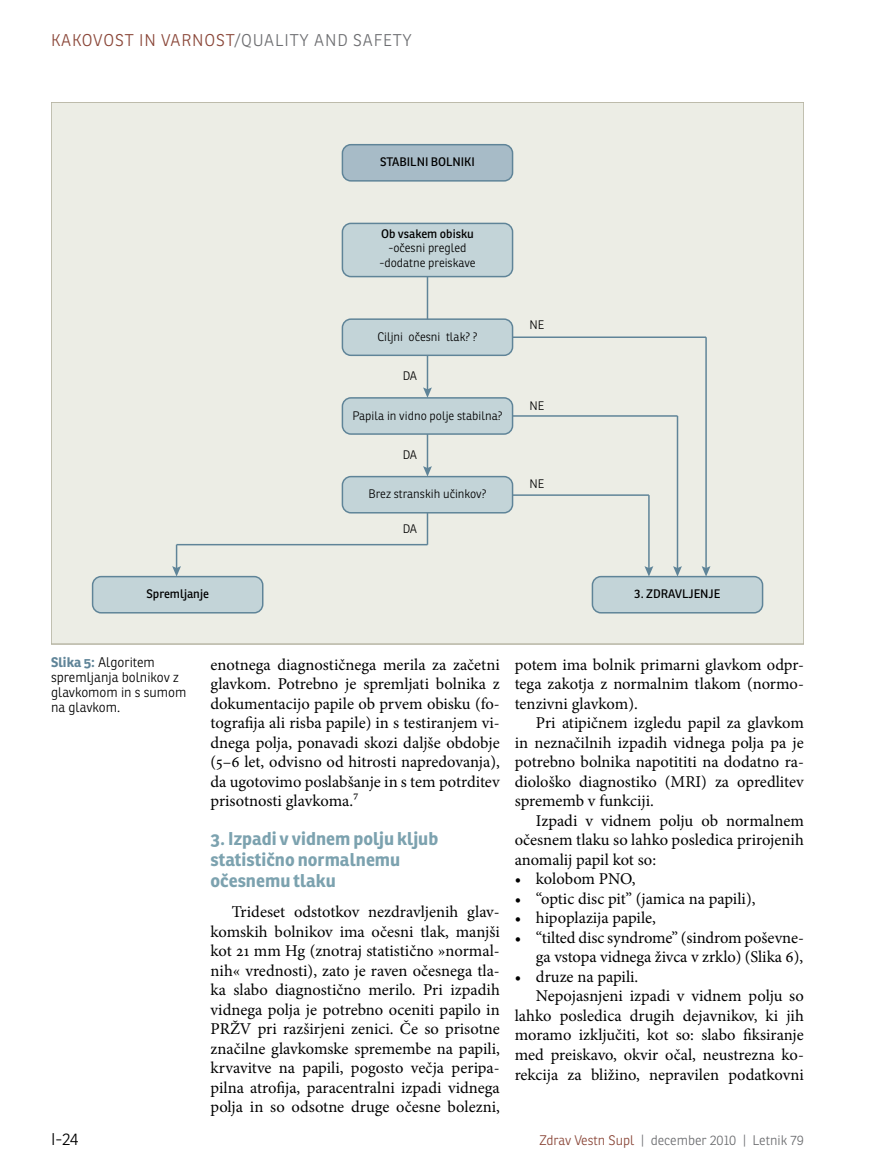
<style>
.page{position:relative;width:872px;height:1166px;background:#fff}
.page>*{position:absolute;margin:0;border:0;box-sizing:border-box;transform-origin:0 0}
.t1{font:700 18px/21px "Ronnia";color:#7ca2af}
.t2{font:16.5px/19.5px "Minion Pro";color:#000;text-align:justify}
.t3{font:300 16.5px "Ronnia";letter-spacing:.05em;color:#8a4638}
.t4{font:300 16.5px "Ronnia";color:#000}
.t5{font:300 13.5px/15px "Ronnia";color:#000}
.t6{font:300 13.5px "Ronnia";color:#6d6e71}
.t7{font:300 12px/14.4px "Ronnia";color:#000;text-align:center}
.t8{font:12px "Ronnia";color:#000}
.s1{color:#6d6e71}
.s2{font-weight:700;color:#5f8498}
.s3{color:#8a4638}
</style>
<div class="page">
<div style="left:51px;top:102px;width:753px;height:542px;background:#ecede5"></div>
<div style="left:342px;top:145px;width:170px;height:36px;background:#a7bbc7;border-radius:9px"></div>
<div style="left:342px;top:144px;width:171px;height:37px;border:1px solid #5f8498;border-radius:9px"></div>
<div style="left:342px;top:223px;width:170px;height:53px;background:#c3d4d8;border-radius:9px"></div>
<div style="left:342px;top:222px;width:171px;height:55px;border:1px solid #5f8498;border-radius:9px"></div>
<div style="left:342px;top:319px;width:170px;height:36px;background:#c3d4d8;border-radius:9px"></div>
<div style="left:342px;top:318px;width:171px;height:38px;border:1px solid #5f8498;border-radius:9px"></div>
<div style="left:342px;top:398px;width:170px;height:36px;background:#c3d4d8;border-radius:9px"></div>
<div style="left:342px;top:397px;width:171px;height:37px;border:1px solid #5f8498;border-radius:9px"></div>
<div style="left:342px;top:476px;width:170px;height:36px;background:#c3d4d8;border-radius:9px"></div>
<div style="left:342px;top:475px;width:171px;height:38px;border:1px solid #5f8498;border-radius:9px"></div>
<div style="left:592px;top:576px;width:170px;height:36px;background:#c3d4d8;border-radius:9px"></div>
<div style="left:591px;top:575px;width:172px;height:38px;border:1px solid #5f8498;border-radius:9px"></div>
<div style="left:93px;top:576px;width:170px;height:36px;background:#c3d4d8;border-radius:9px"></div>
<div style="left:92px;top:575px;width:171px;height:38px;border:1px solid #5f8498;border-radius:9px"></div>
<hr style="left:512px;top:336px;width:194px;height:2px;background:#5f8498">
<hr style="left:512px;top:415px;width:165px;height:1px;background:#5f8498">
<hr style="left:512px;top:494px;width:137px;height:1px;background:#5f8498">
<hr style="left:427px;top:276px;width:1px;height:43px;background:#5f8498">
<hr style="left:427px;top:355px;width:1px;height:35px;background:#5f8498">
<svg style="left:423px;top:387px;width:9px;height:11px"></svg>
<hr style="left:427px;top:434px;width:1px;height:35px;background:#5f8498">
<svg style="left:423px;top:466px;width:9px;height:10px"></svg>
<hr style="left:427px;top:512px;width:1px;height:32px;background:#5f8498">
<svg style="left:172px;top:544px;width:9px;height:32px"></svg>
<hr style="left:177px;top:543px;width:250px;height:2px;background:#5f8498">
<hr style="left:648px;top:495px;width:1px;height:74px;background:#5f8498">
<svg style="left:644px;top:566px;width:9px;height:10px"></svg>
<hr style="left:676px;top:416px;width:2px;height:153px;background:#5f8498">
<svg style="left:673px;top:566px;width:9px;height:10px"></svg>
<hr style="left:705px;top:337px;width:2px;height:232px;background:#5f8498">
<svg style="left:701px;top:566px;width:9px;height:10px"></svg>
<p class="t3" style="left:51px;top:30px;width:362px">Kakovost i n varnost<span class="s1">/Quality and safety</span></p>
<p class="t8" style="left:380px;top:155px;width:96px">STABILNI BOLNIKI</p>
<p class="t8" style="left:381px;top:226px;width:94px">Ob vsakem obisku</p>
<p class="t7" style="left:379px;top:241px;width:98px">-očesni pregled -dodatne preiskave</p>
<p class="t7" style="left:377px;top:329px;width:102px">Ciljni očesni tlak? ?</p>
<p class="t7" style="left:403px;top:368px;width:16px">DA</p>
<p class="t7" style="left:352px;top:408px;width:152px">Papila in vidno polje stabilna?</p>
<p class="t7" style="left:403px;top:447px;width:16px">DA</p>
<p class="t7" style="left:369px;top:486px;width:119px">Brez stranskih učinkov?</p>
<p class="t7" style="left:403px;top:521px;width:16px">DA</p>
<p class="t7" style="left:529px;top:317px;width:16px">NE</p>
<p class="t7" style="left:529px;top:398px;width:16px">NE</p>
<p class="t7" style="left:529px;top:476px;width:16px">NE</p>
<p class="t8" style="left:146px;top:586px;width:64px">Spremljanje</p>
<p class="t8" style="left:634px;top:586px;width:87px">3. ZDRAVLJENJE</p>
<p class="t5" style="left:51px;top:654px;width:137px"><span class="s2">Slika 5:</span> Algoritem spremljanja bolnikov z glavkomom in s sumom na glavkom.</p>
<p class="t2" style="left:514px;top:654px;width:291px">potem ima bolnik primarni glavkom odpr&shy;tega zakotja z normalnim tlakom (normo&shy;tenzivni glavkom).</p>
<p class="t2" style="left:514px;top:713px;width:291px;text-indent:21px">Pri atipičnem izgledu papil za glavkom in neznačilnih izpadih vidnega polja pa je potrebno bolnika napotititi na dodatno ra&shy;diološko diagnostiko (MRI) za opredlitev sprememb v funkciji.</p>
<p class="t2" style="left:514px;top:810px;width:291px;text-indent:21px">Izpadi v vidnem polju ob normalnem očesnem tlaku so lahko posledica prirojenih anomalij papil kot so:</p>
<p class="t2" style="left:514px;top:869px;width:122px">• kolobom PNO,</p>
<p class="t2" style="left:514px;top:888px;width:242px">• “optic disc pit” (jamica na papili),</p>
<p class="t2" style="left:514px;top:908px;width:143px">• hipoplazija papile,</p>
<p class="t2" style="left:514px;top:927px;width:291px;text-align:right">• “tilted disc syndrome” (sindrom poševne&shy;ga vstopa vidnega živca v zrklo) (Slika 6),</p>
<p class="t2" style="left:514px;top:966px;width:125px">• druze na papili.</p>
<p class="t2" style="left:536px;top:986px;width:269px">Nepojasnjeni izpadi v vidnem polju so</p>
<p class="t2" style="left:514px;top:1005px;width:291px">lahko posledica drugih dejavnikov, ki jih</p>
<p class="t2" style="left:514px;top:1025px;width:291px">moramo izključiti, kot so: slabo fiksiranje</p>
<p class="t2" style="left:514px;top:1044px;width:291px">med preiskavo, okvir očal, neustrezna ko-</p>
<p class="t2" style="left:514px;top:1064px;width:291px">rekcija za bližino, nepravilen podatkovni</p>
<p class="t2" style="left:210px;top:654px;width:291px">enotnega diagnostičnega merila za začetni glavkom. Potrebno je spremljati bolnika z dokumentacijo papile ob prvem obisku (fo&shy;tografija ali risba papile) in s testiranjem vi&shy;dnega polja, ponavadi skozi daljše obdobje (5–6 let, odvisno od hitrosti napredovanja), da ugotovimo poslabšanje in s tem potrditev prisotnosti glavkoma.7</p>
<p class="t1" style="left:210px;top:827px;width:229px">3. Izpadi v vidnem polju kljub statistično normalnemu očesnemu tlaku</p>
<p class="t2" style="left:210px;top:902px;width:291px;text-indent:21px">Trideset odstotkov nezdravljenih glav&shy;komskih bolnikov ima očesni tlak, manjši kot 21 mm Hg (znotraj statistično »normal&shy;nih« vrednosti), zato je raven očesnega tla&shy;ka slabo diagnostično merilo. Pri izpadih vidnega polja je potrebno oceniti papilo in PRŽV pri razširjeni zenici. Če so prisotne značilne glavkomske spremembe na papili, krvavitve na papili, pogosto večja peripa&shy;pilna atrofija, paracentralni izpadi vidnega polja in so odsotne druge očesne bolezni,</p>
<p class="t4" style="left:51px;top:1128px;width:29px">I-24</p>
<p class="t6" style="left:539px;top:1131px;width:266px"><span class="s3">Zdrav Vestn Supl</span> | december 2010 | Letnik 79</p>
</div>
